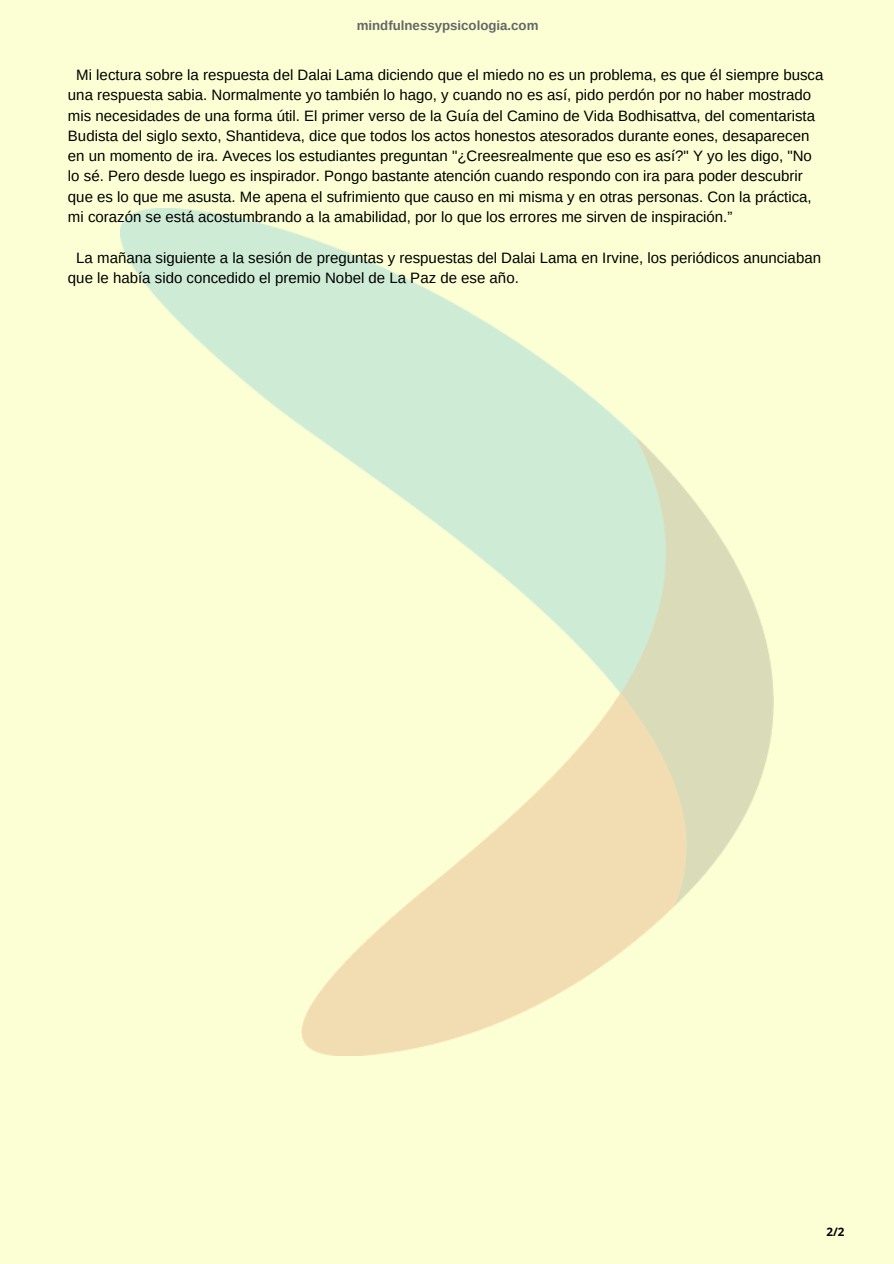
<style>
.page{position:relative;width:894px;height:1264px;background:#fff}
.page>*{position:absolute;margin:0;border:0;box-sizing:border-box;transform-origin:0 0}
.t1{font:15px/20.2px "Arimo";color:#000}
.t2{font:700 13.2px "Arimo";color:#666}
.t3{font:700 11.7px "Open Sans";color:#000}
</style>
<div class="page">
<div style="left:0;top:0;width:893px;height:1263px;background:#fcffd3"></div>
<img style="left:121px;top:209px;width:652px;height:846px">
<p class="t2" style="left:356px;top:18px;width:183px">mindfulnessypsicologia.com</p>
<p class="t1" style="left:68px;top:65px;width:756px;text-indent:8px">Mi lectura sobre la respuesta del Dalai Lama diciendo que el miedo no es un problema, es que él siempre busca una respuesta sabia. Normalmente yo también lo hago, y cuando no es así, pido perdón por no haber mostrado mis necesidades de una forma útil. El primer verso de la Guía del Camino de Vida Bodhisattva, del comentarista Budista del siglo sexto, Shantideva, dice que todos los actos honestos atesorados durante eones, desaparecen en un momento de ira. Aveces los estudiantes preguntan "¿Creesrealmente que eso es así?" Y yo les digo, "No lo sé. Pero desde luego es inspirador. Pongo bastante atención cuando respondo con ira para poder descubrir que es lo que me asusta. Me apena el sufrimiento que causo en mi misma y en otras personas. Con la práctica, mi corazón se está acostumbrando a la amabilidad, por lo que los errores me sirven de inspiración.”</p>
<p class="t1" style="left:68px;top:247px;width:754px;text-indent:8px">La mañana siguiente a la sesión de preguntas y respuestas del Dalai Lama en Irvine, los periódicos anunciaban que le había sido concedido el premio Nobel de La Paz de ese año.</p>
<p class="t3" style="left:826px;top:1222px;width:20px">2/2</p>
</div>
